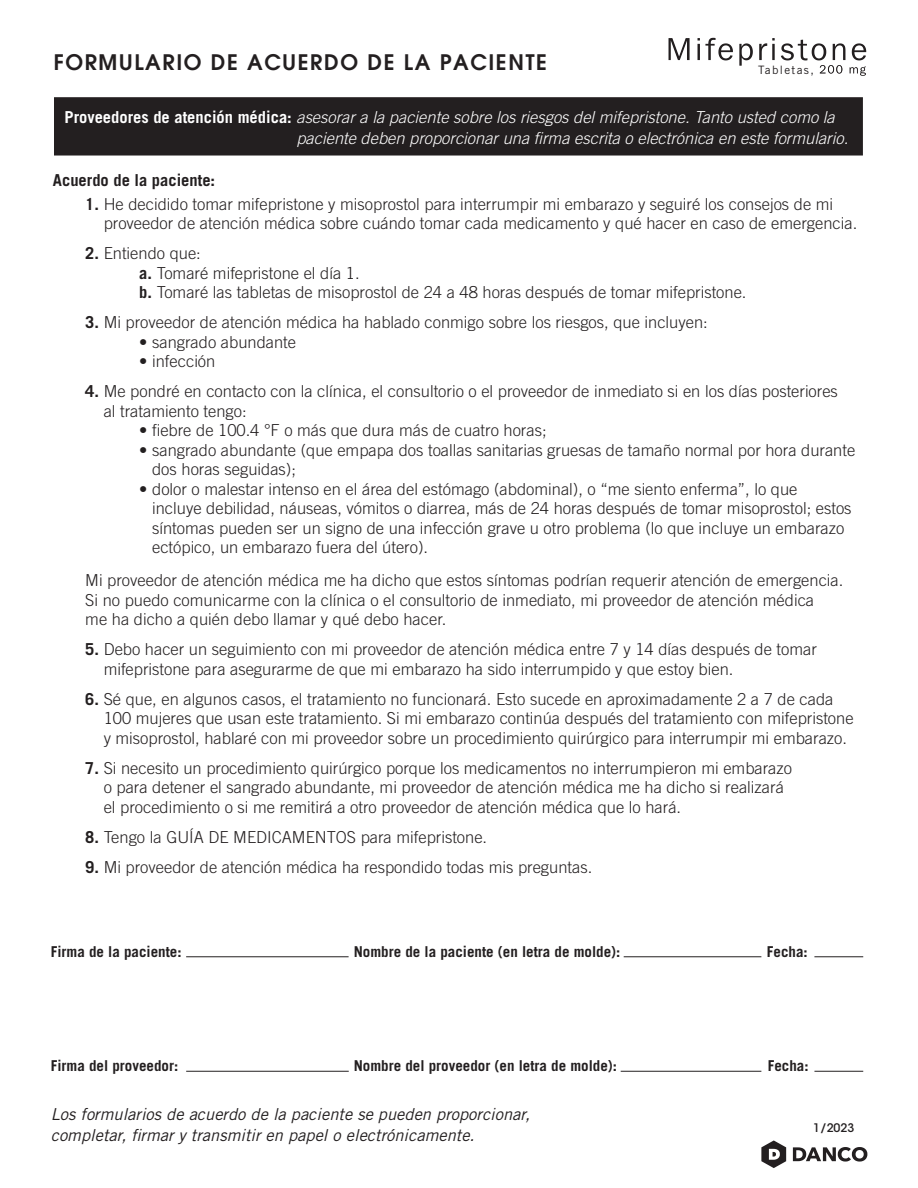
<style>
.page{position:relative;width:918px;height:1188px;background:#fff}
.page>*{position:absolute;margin:0;border:0;box-sizing:border-box;transform-origin:0 0}
.t1{font:600 21px "Avant Garde";letter-spacing:.08em;color:#231f20}
.t2{font:300 16.5px/19.5px "Trade Gothic";color:#231f20}
.t3{font:italic 300 16.5px/21px "Trade Gothic LT Std";color:#fff}
.t4{font:italic 16.5px/21px "Trade Gothic LT Std";color:#231f20}
.t5{font:700 16.5px "Trade Gothic";color:#231f20}
.t6{font:700 15px "Trade Gothic";color:#231f20}
.t7{font:500 11.7px "ITC Avant Garde Std";color:#231f20}
.t8{font:11.55px "Trade Gothic LT Std";letter-spacing:.12em;color:#231f20}
.s1{font-family:"Trade Gothic";font-weight:700;font-style:normal}
.s2{font-weight:700}
</style>
<div class="page">
<div style="left:55px;top:98px;width:807px;height:57px;background:#231f20"></div>
<div style="left:54px;top:97px;width:809px;height:59px;border:2px solid #231f20"></div>
<svg style="left:793px;top:1147px;width:74px;height:15px"></svg>
<svg style="left:761px;top:1140px;width:25px;height:28px"></svg>
<hr style="left:186px;top:956px;width:163px;height:1px;background:#231f20">
<hr style="left:186px;top:1071px;width:163px;height:1px;background:#231f20">
<hr style="left:624px;top:956px;width:137px;height:1px;background:#231f20">
<hr style="left:621px;top:1071px;width:140px;height:1px;background:#231f20">
<hr style="left:814px;top:956px;width:49px;height:1px;background:#231f20">
<hr style="left:814px;top:1071px;width:49px;height:1px;background:#231f20">
<svg style="left:669px;top:38px;width:21px;height:22px"></svg>
<svg style="left:698px;top:38px;width:35px;height:22px"></svg>
<svg style="left:739px;top:43px;width:14px;height:23px"></svg>
<svg style="left:759px;top:38px;width:16px;height:22px"></svg>
<svg style="left:781px;top:40px;width:85px;height:36px"></svg>
<p class="t1" style="left:54px;top:48px;width:495px">FORMULARIO DE ACUERDO DE LA PACIENTE</p>
<p class="t8" style="left:758px;top:62px;width:57px">Tabletas,</p>
<p class="t3" style="left:296px;top:107px;width:553px;text-indent:-232px"><span class="s1">Proveedores de atención médica:</span> asesorar a la paciente sobre los riesgos del mifepristone. Tanto usted como la paciente deben proporcionar una firma escrita o electrónica en este formulario.</p>
<p class="t5" style="left:53px;top:170px;width:164px">Acuerdo de la paciente:</p>
<p class="t2" style="left:104px;top:194px;width:755px;text-indent:-18px"><span class="s2">1.</span> He decidido tomar mifepristone y misoprostol para interrumpir mi embarazo y seguiré los consejos de mi proveedor de atención médica sobre cuándo tomar cada medicamento y qué hacer en caso de emergencia.</p>
<p class="t2" style="left:139px;top:243px;width:609px;text-indent:-54px"><span class="s2">2.</span> Entiendo que:<br><span class="s2">a.</span> Tomaré mifepristone el día 1.<br><span class="s2">b.</span> Tomaré las tabletas de misoprostol de 24 a 48 horas después de tomar mifepristone.</p>
<p class="t2" style="left:85px;top:312px;width:624px"><span class="s2">3.</span> Mi proveedor de atención médica ha hablado conmigo sobre los riesgos, que incluyen:</p>
<p class="t2" style="left:139px;top:332px;width:158px">• sangrado abundante</p>
<p class="t2" style="left:139px;top:351px;width:78px">• infección</p>
<p class="t2" style="left:104px;top:381px;width:736px;text-indent:-18px"><span class="s2">4.</span> Me pondré en contacto con la clínica, el consultorio o el proveedor de inmediato si en los días posteriores al tratamiento tengo:</p>
<p class="t2" style="left:139px;top:420px;width:409px">• fiebre de 100.4 °F o más que dura más de cuatro horas;</p>
<p class="t2" style="left:152px;top:440px;width:705px;text-indent:-13px">• sangrado abundante (que empapa dos toallas sanitarias gruesas de tamaño normal por hora durante dos horas seguidas);</p>
<p class="t2" style="left:152px;top:479px;width:701px;text-indent:-13px">• dolor o malestar intenso en el área del estómago (abdominal), o “me siento enferma”, lo que<br>incluye debilidad, náuseas, vómitos o diarrea, más de 24 horas después de tomar misoprostol; estos síntomas pueden ser un signo de una infección grave u otro problema (lo que incluye un embarazo ectópico, un embarazo fuera del útero).</p>
<p class="t2" style="left:85px;top:570px;width:760px">Mi proveedor de atención médica me ha dicho que estos síntomas podrían requerir atención de emergencia.<br>Si no puedo comunicarme con la clínica o el consultorio de inmediato, mi proveedor de atención médica<br>me ha dicho a quién debo llamar y qué debo hacer.</p>
<p class="t2" style="left:104px;top:639px;width:715px;text-indent:-18px"><span class="s2">5.</span> Debo hacer un seguimiento con mi proveedor de atención médica entre 7 y 14 días después de tomar mifepristone para asegurarme de que mi embarazo ha sido interrumpido y que estoy bien.</p>
<p class="t2" style="left:104px;top:689px;width:751px;text-indent:-18px"><span class="s2">6.</span> Sé que, en algunos casos, el tratamiento no funcionará. Esto sucede en aproximadamente 2 a 7 de cada<br>100 mujeres que usan este tratamiento. Si mi embarazo continúa después del tratamiento con mifepristone y misoprostol, hablaré con mi proveedor sobre un procedimiento quirúrgico para interrumpir mi embarazo.</p>
<p class="t2" style="left:104px;top:758px;width:690px;text-indent:-18px"><span class="s2">7.</span> Si necesito un procedimiento quirúrgico porque los medicamentos no interrumpieron mi embarazo o para detener el sangrado abundante, mi proveedor de atención médica me ha dicho si realizará el procedimiento o si me remitirá a otro proveedor de atención médica que lo hará.</p>
<p class="t2" style="left:85px;top:827px;width:403px"><span class="s2">8.</span> Tengo la GUÍA DE MEDICAMENTOS para mifepristone.</p>
<p class="t2" style="left:85px;top:857px;width:508px"><span class="s2">9.</span> Mi proveedor de atención médica ha respondido todas mis preguntas.</p>
<p class="t6" style="left:51px;top:943px;width:132px">Firma de la paciente:</p>
<p class="t6" style="left:354px;top:943px;width:268px">Nombre de la paciente (en letra de molde):</p>
<p class="t6" style="left:767px;top:943px;width:42px">Fecha:</p>
<p class="t6" style="left:51px;top:1057px;width:129px">Firma del proveedor:</p>
<p class="t6" style="left:354px;top:1057px;width:265px">Nombre del proveedor (en letra de molde):</p>
<p class="t6" style="left:768px;top:1057px;width:42px">Fecha:</p>
<p class="t4" style="left:51px;top:1104px;width:481px">Los formularios de acuerdo de la paciente se pueden proporcionar, completar, firmar y transmitir en papel o electrónicamente.</p>
<p class="t7" style="left:813px;top:1120px;width:43px">1/2023</p>
</div>
